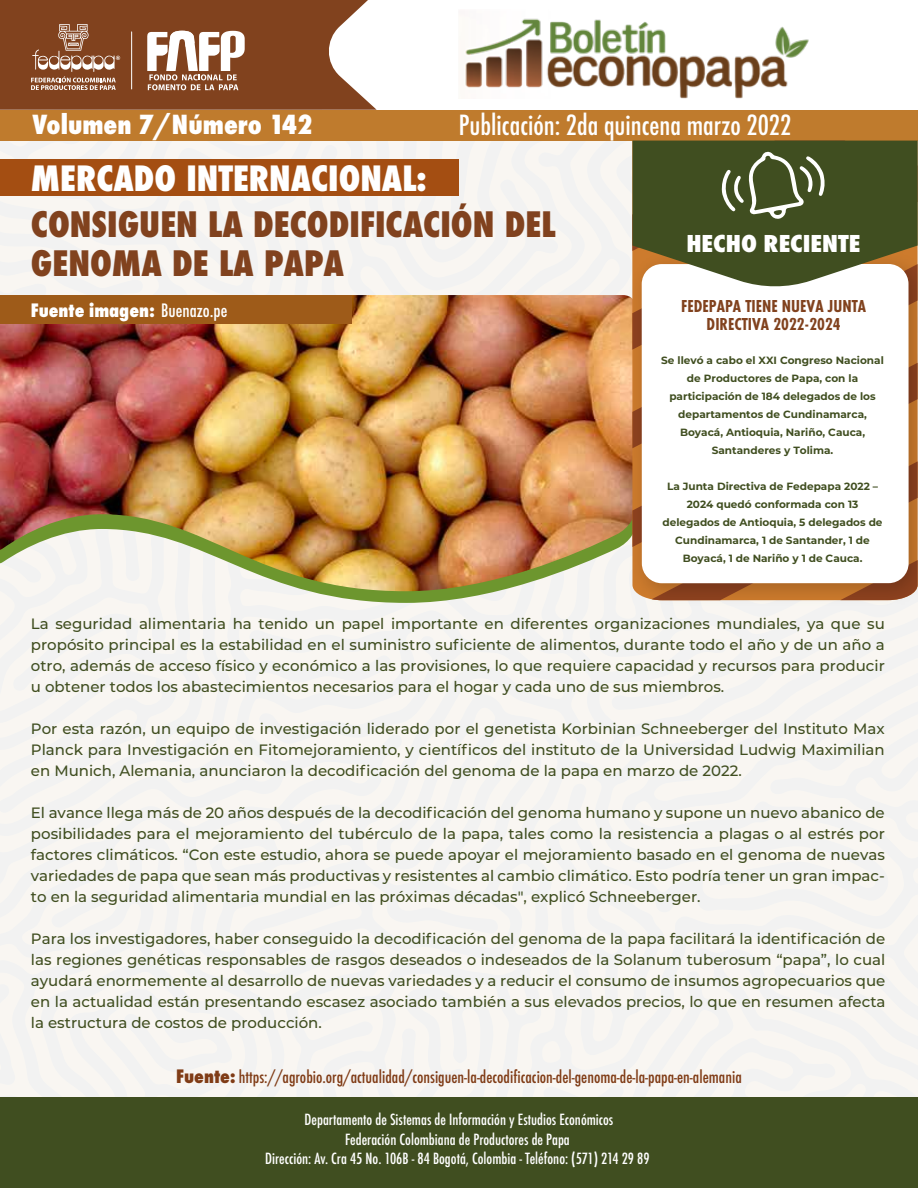
<style>
.page{position:relative;width:918px;height:1188px;background:#fff}
.page>*{position:absolute;margin:0;border:0;box-sizing:border-box;transform-origin:0 0}
.t1{font:800 condensed 34.05px/39px "Futura";color:#81421e}
.t2{font:800 condensed 33.9px "Futura";color:#fff}
.t3{font:800 28.95px "Futura PT Cond";color:#fff}
.t4{font:500 condensed 27px "Futura";color:#fff}
.t5{font:800 25.5px "Futura PT Cond";color:#fff;scale:1.11 1}
.t6{font:800 20.25px "Futura PT Cond";color:#fff}
.t7{font:700 18px/18px "Futura PT Cond";color:#81421e;text-align:center}
.t8{font:500 condensed 16.5px "Futura";color:#803c16}
.t9{font:500 15px/21px "Montserrat";color:#404e20;text-align:justify}
.t10{font:500 condensed 15px "Futura";color:#fff}
.t11{font:700 10.5px/18px "Montserrat";color:#404e20;text-align:center}
.s1{font-weight:500}
.s2{font-weight:800;font-size:18px}
</style>
<div class="page">
<div style="left:0;top:603px;width:918px;height:495px;background:#f8f6f2"></div>
<div style="left:120px;top:944px;width:798px;height:154px;background:#f8f6f2"></div>
<div style="left:377px;top:140px;width:202px;height:151px;background:#f8f6f2"></div>
<div style="left:0;top:665px;width:178px;height:151px;background:#f8f6f2"></div>
<div style="left:772px;top:964px;width:146px;height:106px;background:#f8f6f2"></div>
<div style="left:768px;top:715px;width:150px;height:127px;background:#f8f6f2"></div>
<svg style="left:396px;top:1028px;width:21px;height:59px"></svg>
<div style="left:0;top:603px;width:166px;height:100px;background:#f9f6f2"></div>
<div style="left:51px;top:888px;width:64px;height:40px;background:#f8f6f2"></div>
<div style="left:0;top:159px;width:459px;height:37px;background:#a44e12"></div>
<div style="left:0;top:1098px;width:918px;height:90px;background:#404e20"></div>
<div style="left:0;top:110px;width:918px;height:30px;background:#bf7b2d"></div>
<svg style="left:0;top:591px;width:620px;height:12px;fill:#f2f2f2"></svg>
<img style="left:0;top:295px;width:620px;height:296px">
<img style="left:620px;top:242px;width:298px;height:371px">
<img style="left:465px;top:18px;width:344px;height:81px">
<svg style="left:0;top:0;width:377px;height:350px"></svg>
<div style="left:0;top:295px;width:352px;height:29px;background:#9e5b19"></div>
<svg style="left:632px;top:141px;width:286px;height:459px"></svg>
<h3 class="t3" style="left:33px;top:108px;width:281px">Volumen 7/Número 142</h3>
<h3 class="t4" style="left:459px;top:108px;width:334px">Publicación: 2da quincena marzo 2022</h3>
<h2 class="t2" style="left:31px;top:156px;width:397px">MERCADO INTERNACIONAL:</h2>
<h1 class="t1" style="left:31px;top:205px;width:526px">CONSIGUEN LA DECODIFICACIÓN DEL<br>GENOMA DE LA PAPA</h1>
<h3 class="t6" style="left:31px;top:299px;width:198px">Fuente imagen: <span class="s1">Buenazo.pe</span></h3>
<h3 class="t5" style="left:686px;top:228px;width:158px">HECHO RECIENTE</h3>
<p class="t7" style="left:681px;top:297px;width:186px">FEDEPAPA TIENE NUEVA JUNTA<br>DIRECTIVA 2022-2024</p>
<p class="t11" style="left:661px;top:351px;width:224px">Se llevó a cabo el XXI Congreso Nacional de Productores de Papa, con la participación de 184 delegados de los departamentos de Cundinamarca,<br>Boyacá, Antioquia, Nariño, Cauca,<br>Santanderes y Tolima.</p>
<p class="t11" style="left:663px;top:477px;width:222px">La Junta Directiva de Fedepapa 2022 – 2024 quedó conformada con 13 delegados de Antioquia, 5 delegados de Cundinamarca, 1 de Santander, 1 de Boyacá, 1 de Nariño y 1 de Cauca.</p>
<p class="t9" style="left:31px;top:612px;width:855px">La seguridad alimentaria ha tenido un papel importante en diferentes organizaciones mundiales, ya que su propósito principal es la estabilidad en el suministro suficiente de alimentos, durante todo el año y de un año a otro, además de acceso físico y económico a las provisiones, lo que requiere capacidad y recursos para producir u obtener todos los abastecimientos necesarios para el hogar y cada uno de sus miembros.</p>
<p class="t9" style="left:31px;top:717px;width:855px">Por esta razón, un equipo de investigación liderado por el genetista Korbinian Schneeberger del Instituto Max Planck para Investigación en Fitomejoramiento, y científicos del instituto de la Universidad Ludwig Maximilian en Munich, Alemania, anunciaron la decodificación del genoma de la papa en marzo de 2022.</p>
<p class="t9" style="left:31px;top:801px;width:856px">El avance llega más de 20 años después de la decodificación del genoma humano y supone un nuevo abanico de posibilidades para el mejoramiento del tubérculo de la papa, tales como la resistencia a plagas o al estrés por factores climáticos. “Con este estudio, ahora se puede apoyar el mejoramiento basado en el genoma de nuevas variedades de papa que sean más productivas y resistentes al cambio climático. Esto podría tener un gran impac&shy;to en la seguridad alimentaria mundial en las próximas décadas", explicó Schneeberger.</p>
<p class="t9" style="left:31px;top:927px;width:856px">Para los investigadores, haber conseguido la decodificación del genoma de la papa facilitará la identificación de las regiones genéticas responsables de rasgos deseados o indeseados de la Solanum tuberosum “papa”, lo cual ayudará enormemente al desarrollo de nuevas variedades y a reducir el consumo de insumos agropecuarios que en la actualidad están presentando escasez asociado también a sus elevados precios, lo que en resumen afecta la estructura de costos de producción.</p>
<p class="t8" style="left:176px;top:1066px;width:567px"><span class="s2">Fuente:</span> https://agrobio.org/actualidad/consiguen-la-decodificacion-del-genoma-de-la-papa-en-alemania</p>
<p class="t10" style="left:305px;top:1110px;width:310px">Departamento de Sistemas de Información y Estudios Económicos</p>
<p class="t10" style="left:265px;top:1149px;width:386px">Dirección: Av. Cra 45 No. 106B - 84 Bogotá, Colombia - Teléfono: (571) 214 29 89</p>
<p class="t10" style="left:345px;top:1130px;width:226px">Federación Colombiana de Productores de Papa</p>
</div>
